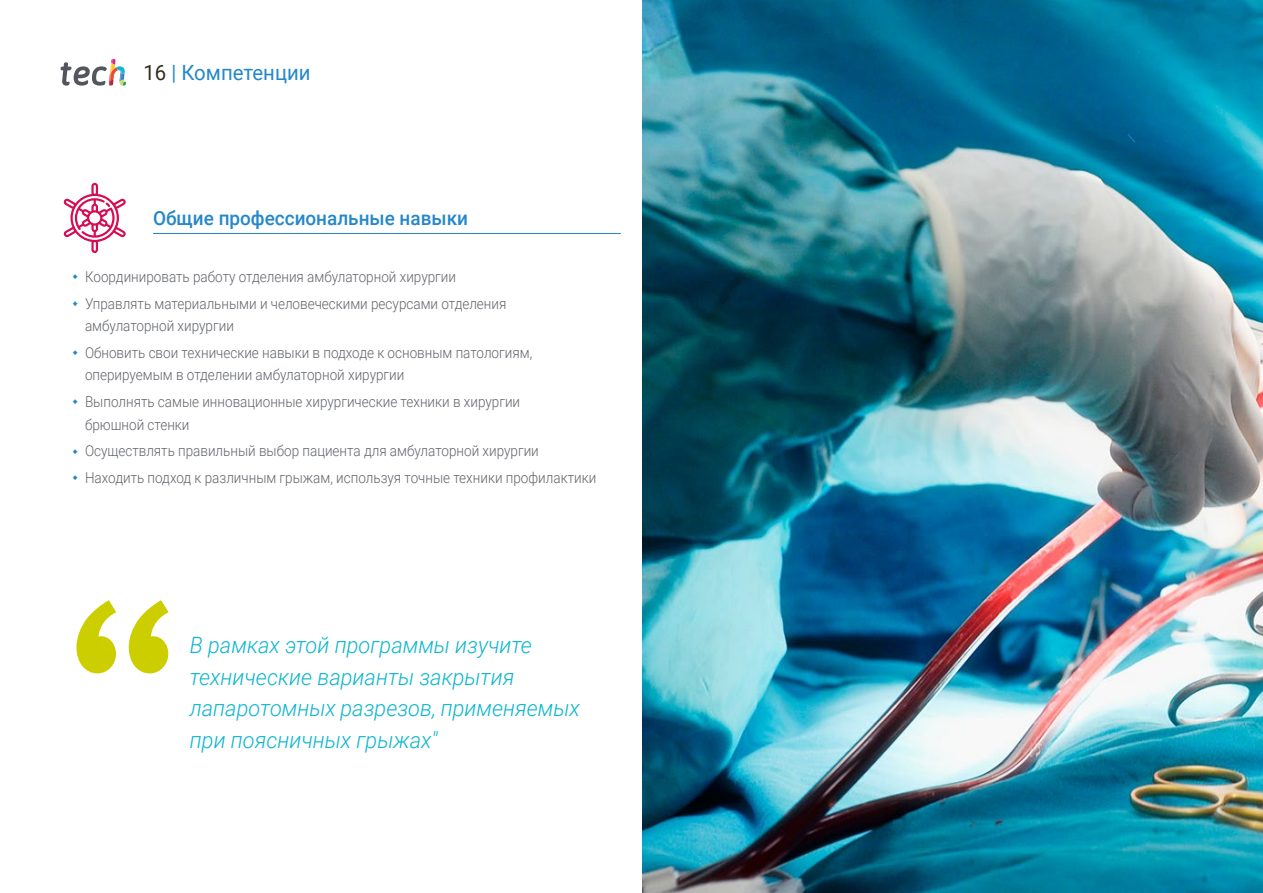
<style>
.page{position:relative;width:1263px;height:893px;background:#fff}
.page>*{position:absolute;margin:0;border:0;box-sizing:border-box;transform-origin:0 0}
.t1{font:italic 300 22.5px/31.5px "Roboto";color:#0fb6cf}
.t2{font:21px "Roboto";color:#2488c9}
.t3{font:500 19.5px "Roboto";color:#2488c9}
.t4{font:300 15px/26.7px "Roboto";color:#61646a;scale:.9 1}
.s1{color:#312e20}
</style>
<div class="page">
<hr style="left:153px;top:233px;width:468px;height:1px;background:#2488c9">
<svg style="left:63px;top:183px;width:63px;height:70px"></svg>
<svg style="left:61px;top:59px;width:65px;height:27px"></svg>
<img style="left:642px;top:0;width:621px;height:893px">
<svg style="left:76px;top:600px;width:93px;height:73px"></svg>
<h2 class="t2" style="left:144px;top:57px;width:169px"><span class="s1">16</span> | Компетенции</h2>
<h3 class="t3" style="left:153px;top:205px;width:316px">Общие профессиональные навыки</h3>
<p class="t4" style="left:85px;top:263px;width:470px">Координировать работу отделения амбулаторной хирургии<br>Управлять материальными и человеческими ресурсами отделения</p>
<p class="t4" style="left:85px;top:312px;width:498px">амбулаторной хирургии<br>Обновить свои технические навыки в подходе к основным патологиям,</p>
<p class="t4" style="left:85px;top:361px;width:485px">оперируемым в отделении амбулаторной хирургии<br>Выполнять самые инновационные хирургические техники в хирургии</p>
<p class="t4" style="left:85px;top:410px;width:570px">брюшной стенки<br>Осуществлять правильный выбор пациента для амбулаторной хирургии<br>Находить подход к различным грыжам, используя точные техники профилактики</p>
<h1 class="t1" style="left:190px;top:628px;width:392px">В рамках этой программы изучите технические варианты закрытия лапаротомных разрезов, применяемых при поясничных грыжах"</h1>
</div>
